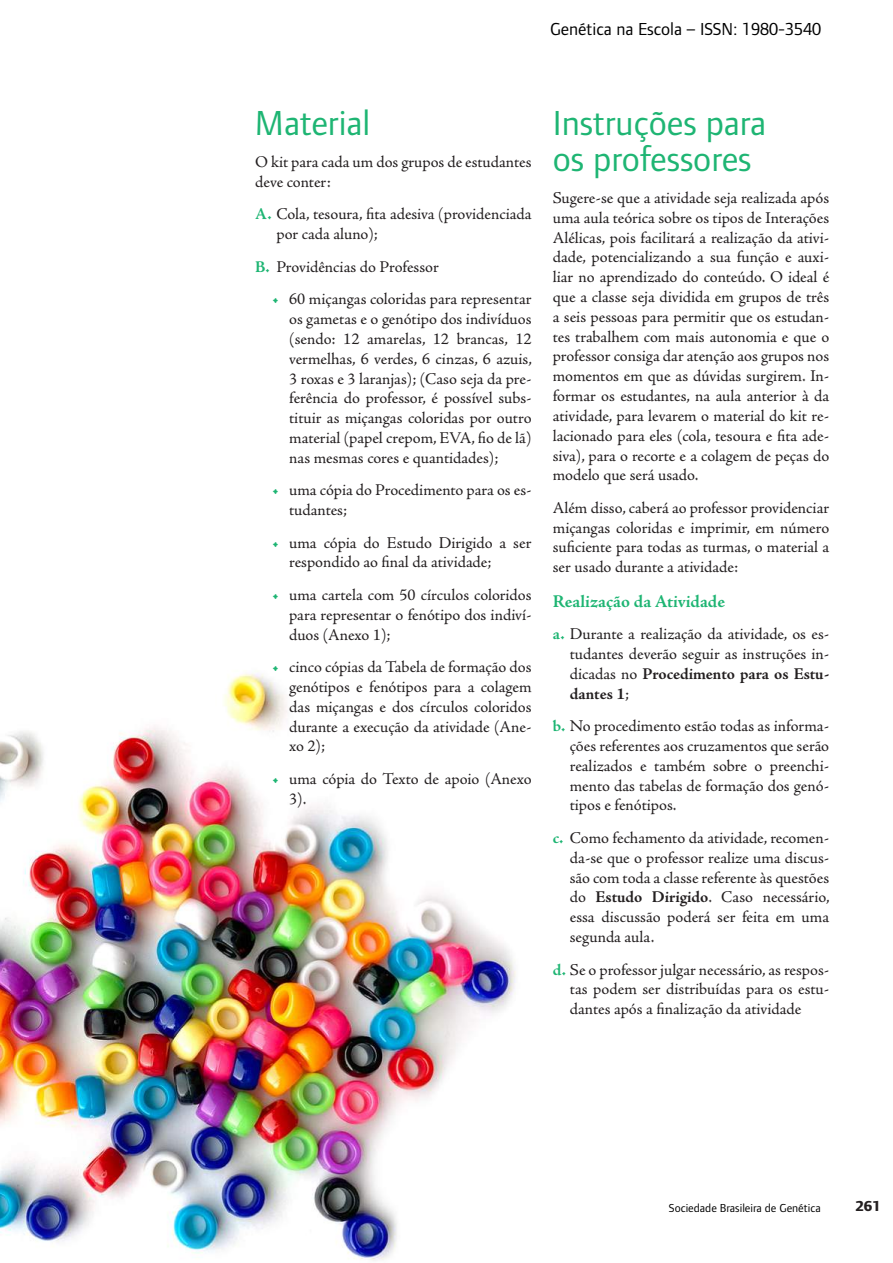
<style>
.page{position:relative;width:893px;height:1263px;background:#fff}
.page>*{position:absolute;margin:0;border:0;box-sizing:border-box;transform-origin:0 0}
.t1{font:36px/36px "Foundry Form Sans";color:#1eb573}
.t2{font:18px "Foundry Form Sans";color:#000}
.t3{font:700 18px "Adobe Jenson Pro";letter-spacing:-.005em;color:#1eb573}
.t4{font:16.5px/19.8px "Adobe Jenson Pro";color:#231f20;text-align:justify}
.t5{font:800 15px "Foundry Form Sans";color:#231f20}
.t6{font:12px "Foundry Form Sans";color:#000}
.s1{font-weight:700;color:#1eb573}
.s2{font-weight:700}
</style>
<div class="page">
<img style="left:0;top:673px;width:516px;height:588px">
<p class="t2" style="left:550px;top:19px;width:273px">Genética na Escola – ISSN: 1980-3540</p>
<h1 class="t1" style="left:255px;top:104px;width:117px">Material</h1>
<p class="t4" style="left:255px;top:152px;width:278px">O kit para cada um dos grupos de estudantes deve conter:</p>
<p class="t4" style="left:276px;top:205px;width:257px;text-indent:-21px"><span class="s1">A.</span> Cola, tesoura, fita adesiva (providenciada por cada aluno);</p>
<p class="t4" style="left:255px;top:257px;width:185px"><span class="s1">B.</span> Providências do Professor</p>
<p class="t4" style="left:289px;top:290px;width:244px;text-indent:-17px"><span class="s1">•</span> 60 miçangas coloridas para representar os gametas e o genótipo dos indivíduos (sendo: 12 amarelas, 12 brancas, 12 vermelhas, 6 verdes, 6 cinzas, 6 azuis, 3 roxas e 3 laranjas); (Caso seja da pre&shy;ferência do professor, é possível subs&shy;tituir as miçangas coloridas por outro material (papel crepom, EVA, fio de lã) nas mesmas cores e quantidades);</p>
<p class="t4" style="left:289px;top:481px;width:244px;text-indent:-17px"><span class="s1">•</span> uma cópia do Procedimento para os es&shy;tudantes;</p>
<p class="t4" style="left:289px;top:533px;width:244px;text-indent:-17px"><span class="s1">•</span> uma cópia do Estudo Dirigido a ser respondido ao final da atividade;</p>
<p class="t4" style="left:289px;top:585px;width:244px;text-indent:-17px"><span class="s1">•</span> uma cartela com 50 círculos coloridos para representar o fenótipo dos indiví&shy;duos (Anexo 1);</p>
<p class="t4" style="left:289px;top:657px;width:244px;text-indent:-17px"><span class="s1">•</span> cinco cópias da Tabela de formação dos genótipos e fenótipos para a colagem das miçangas e dos círculos coloridos durante a execução da atividade (Ane&shy;xo 2);</p>
<p class="t4" style="left:289px;top:769px;width:244px;text-indent:-17px"><span class="s1">•</span> uma cópia do Texto de apoio (Anexo<br>3).</p>
<h1 class="t1" style="left:553px;top:104px;width:215px">Instruções para os professores</h1>
<p class="t4" style="left:553px;top:188px;width:278px">Sugere-se que a atividade seja realizada após uma aula teórica sobre os tipos de Interações Alélicas, pois facilitará a realização da ativi&shy;dade, potencializando a sua função e auxi&shy;liar no aprendizado do conteúdo. O ideal é que a classe seja dividida em grupos de três a seis pessoas para permitir que os estudan&shy;tes trabalhem com mais autonomia e que o professor consiga dar atenção aos grupos nos momentos em que as dúvidas surgirem. In&shy;formar os estudantes, na aula anterior à da atividade, para levarem o material do kit re&shy;lacionado para eles (cola, tesoura e fita ade&shy;siva), para o recorte e a colagem de peças do modelo que será usado.</p>
<p class="t4" style="left:553px;top:498px;width:278px">Além disso, caberá ao professor providenciar miçangas coloridas e imprimir, em número suficiente para todas as turmas, o material a ser usado durante a atividade:</p>
<p class="t3" style="left:553px;top:591px;width:174px">Realização da Atividade</p>
<p class="t4" style="left:570px;top:624px;width:261px;text-indent:-17px"><span class="s1">a.</span> Durante a realização da atividade, os es&shy;tudantes deverão seguir as instruções in&shy;dicadas no <span class="s2">Procedimento para os Estu&shy;dantes 1</span>;</p>
<p class="t4" style="left:570px;top:716px;width:261px;text-indent:-17px"><span class="s1">b.</span> No procedimento estão todas as informa&shy;ções referentes aos cruzamentos que serão realizados e também sobre o preenchi&shy;mento das tabelas de formação dos genó&shy;tipos e fenótipos.</p>
<p class="t4" style="left:570px;top:828px;width:261px;text-indent:-17px"><span class="s1">c.</span> Como fechamento da atividade, recomen&shy;da-se que o professor realize uma discus&shy;são com toda a classe referente às questões do <span class="s2">Estudo Dirigido</span>. Caso necessário, essa discussão poderá ser feita em uma segunda aula.</p>
<p class="t4" style="left:570px;top:960px;width:261px;text-indent:-17px"><span class="s1">d.</span> Se o professor julgar necessário, as respos&shy;tas podem ser distribuídas para os estu&shy;dantes após a finalização da atividade</p>
<p class="t6" style="left:669px;top:1202px;width:153px">Sociedade Brasileira de Genética</p>
<p class="t5" style="left:855px;top:1198px;width:27px">261</p>
</div>
